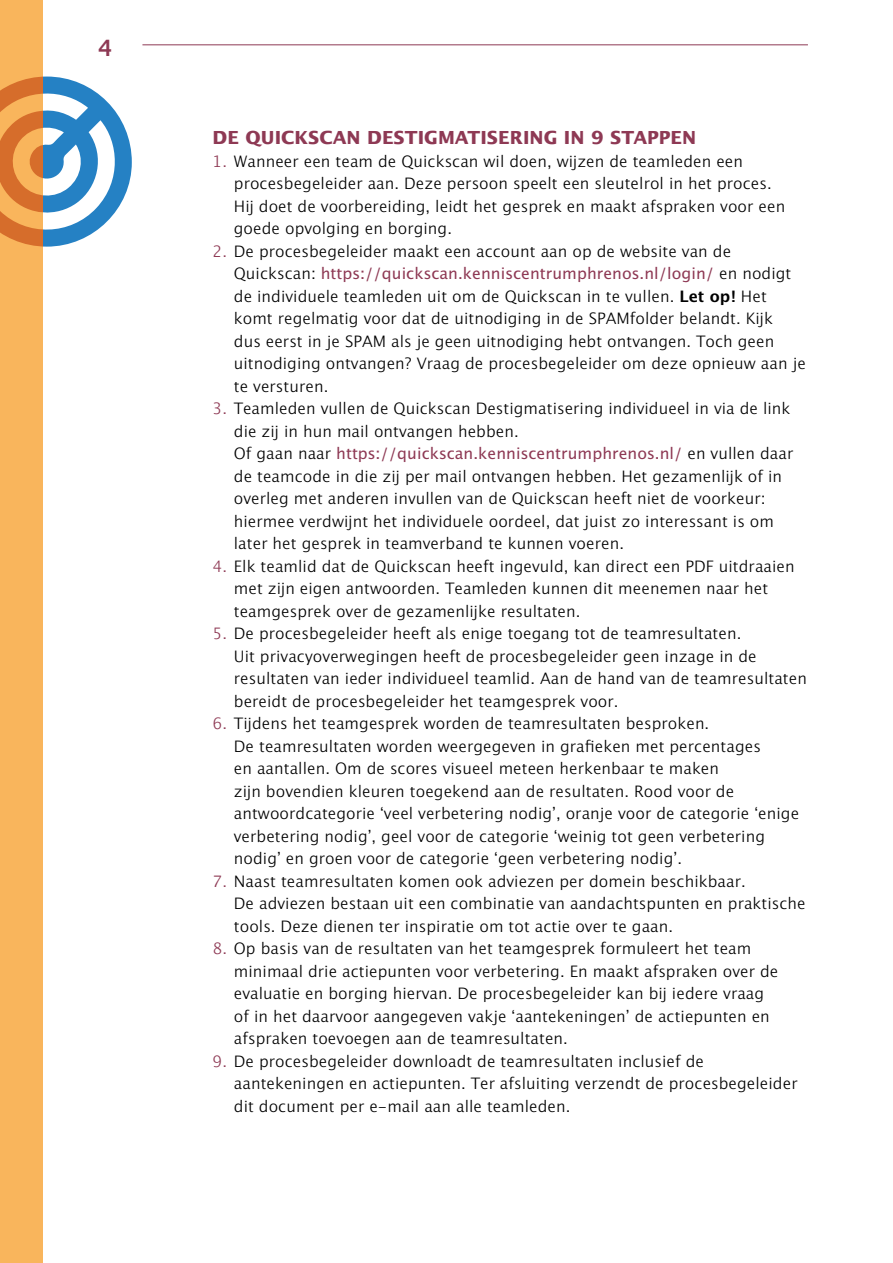
<style>
.page{position:relative;width:893px;height:1263px;background:#fff}
.page>*{position:absolute;margin:0;border:0;box-sizing:border-box;transform-origin:0 0}
.t1{font:700 22.5px "Lucida Grande W1 G";color:#8e3954}
.t2{font:900 18px "Lucida Grande W1 G";color:#8e3954}
.t3{font:300 15.75px/22.5px "Lucida Grande W1 G";letter-spacing:.005em;color:#000}
.s1{color:#8e3954}
.s2{font-weight:400;color:#8e3954}
.s3{font-weight:700}
</style>
<div class="page">
<hr style="left:142px;top:45px;width:666px;height:1px;background:#8e3954">
<div style="left:0;top:0;width:43px;height:1263px;background:#f9b55c"></div>
<svg style="left:0;top:76px;width:132px;height:171px"></svg>
<h1 class="t1" style="left:98px;top:30px;width:16px">4</h1>
<p class="t2" style="left:213px;top:123px;width:485px">DE QUICKSCAN DESTIGMATISERING IN 9 STAPPEN</p>
<p class="t3" style="left:234px;top:149px;width:553px;text-indent:-21px"><span class="s1">1.</span> Wanneer een team de Quickscan wil doen, wijzen de teamleden een procesbegeleider aan. Deze persoon speelt een sleutelrol in het proces.<br>Hij doet de voorbereiding, leidt het gesprek en maakt afspraken voor een goede opvolging en borging.</p>
<p class="t3" style="left:234px;top:239px;width:573px;text-indent:-21px"><span class="s1">2.</span> De procesbegeleider maakt een account aan op de website van de Quickscan: <span class="s2">https://quickscan.kenniscentrumphrenos.nl/login/</span> en nodigt de individuele teamleden uit om de Quickscan in te vullen. <span class="s3">Let op!</span> Het komt regelmatig voor dat de uitnodiging in de SPAMfolder belandt. Kijk<br>dus eerst in je SPAM als je geen uitnodiging hebt ontvangen. Toch geen uitnodiging ontvangen? Vraag de procesbegeleider om deze opnieuw aan je te versturen.</p>
<p class="t3" style="left:234px;top:396px;width:561px;text-indent:-21px"><span class="s1">3.</span> Teamleden vullen de Quickscan Destigmatisering individueel in via de link die zij in hun mail ontvangen hebben.<br>Of gaan naar <span class="s2">https://quickscan.kenniscentrumphrenos.nl/</span> en vullen daar de teamcode in die zij per mail ontvangen hebben. Het gezamenlijk of in overleg met anderen invullen van de Quickscan heeft niet de voorkeur: hiermee verdwijnt het individuele oordeel, dat juist zo interessant is om later het gesprek in teamverband te kunnen voeren.</p>
<p class="t3" style="left:234px;top:554px;width:562px;text-indent:-21px"><span class="s1">4.</span> Elk teamlid dat de Quickscan heeft ingevuld, kan direct een PDF uitdraaien met zijn eigen antwoorden. Teamleden kunnen dit meenemen naar het teamgesprek over de gezamenlijke resultaten.</p>
<p class="t3" style="left:234px;top:621px;width:574px;text-indent:-21px"><span class="s1">5.</span> De procesbegeleider heeft als enige toegang tot de teamresultaten.<br>Uit privacyoverwegingen heeft de procesbegeleider geen inzage in de resultaten van ieder individueel teamlid. Aan de hand van de teamresultaten bereidt de procesbegeleider het teamgesprek voor.</p>
<p class="t3" style="left:234px;top:711px;width:567px;text-indent:-21px"><span class="s1">6.</span> Tijdens het teamgesprek worden de teamresultaten besproken.<br>De teamresultaten worden weergegeven in grafieken met percentages<br>en aantallen. Om de scores visueel meteen herkenbaar te maken<br>zijn bovendien kleuren toegekend aan de resultaten. Rood voor de antwoordcategorie ‘veel verbetering nodig’, oranje voor de categorie ‘enige verbetering nodig’, geel voor de categorie ‘weinig tot geen verbetering nodig’ en groen voor de categorie ‘geen verbetering nodig’.</p>
<p class="t3" style="left:234px;top:869px;width:573px;text-indent:-21px"><span class="s1">7.</span> Naast teamresultaten komen ook adviezen per domein beschikbaar.<br>De adviezen bestaan uit een combinatie van aandachtspunten en praktische tools. Deze dienen ter inspiratie om tot actie over te gaan.</p>
<p class="t3" style="left:234px;top:936px;width:546px;text-indent:-21px"><span class="s1">8.</span> Op basis van de resultaten van het teamgesprek formuleert het team minimaal drie actiepunten voor verbetering. En maakt afspraken over de evaluatie en borging hiervan. De procesbegeleider kan bij iedere vraag of in het daarvoor aangegeven vakje ‘aantekeningen’ de actiepunten en afspraken toevoegen aan de teamresultaten.</p>
<p class="t3" style="left:234px;top:1049px;width:565px;text-indent:-21px"><span class="s1">9.</span> De procesbegeleider downloadt de teamresultaten inclusief de aantekeningen en actiepunten. Ter afsluiting verzendt de procesbegeleider dit document per e-mail aan alle teamleden.</p>
</div>
